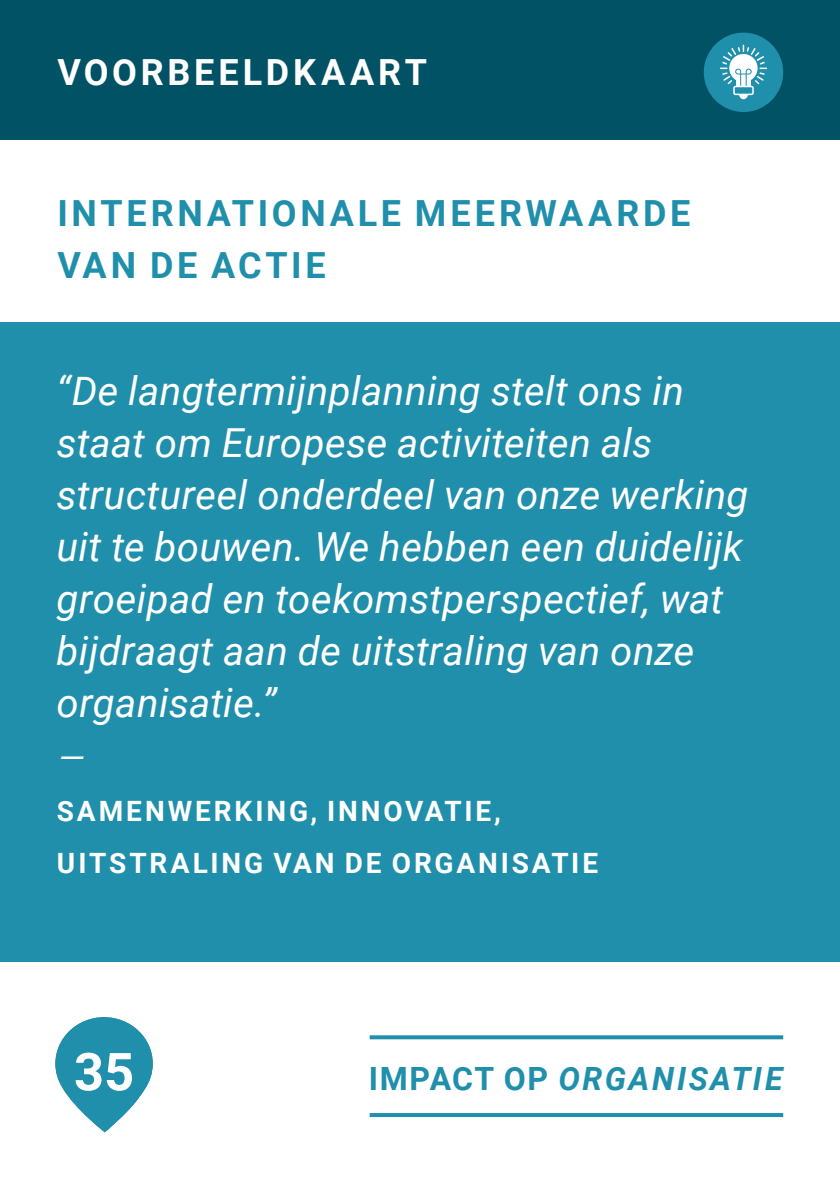
<style>
.page{position:relative;width:840px;height:1191px;background:#fff}
.page>*{position:absolute;margin:0;border:0;box-sizing:border-box;transform-origin:0 0}
.t1{font:700 52.4px "Roboto";color:#fff}
.t2{font:italic 40px/52px "Roboto";letter-spacing:.01em;color:#fff}
.t3{font:italic 40px "PT Sans";color:#fff}
.t4{font:700 36px/52px "Roboto";letter-spacing:.105em;color:#1f8fab}
.t5{font:700 36px "Roboto";letter-spacing:.105em;color:#fff}
.t6{font:italic 700 32px "Roboto";letter-spacing:.075em;color:#1f8fab}
.t7{font:700 28px/52px "Roboto";letter-spacing:.1em;color:#fff}
.s1{font-style:normal}
</style>
<div class="page">
<div style="left:0;top:0;width:839px;height:140px;background:#005264"></div>
<div style="left:703px;top:33px;width:79px;height:79px;background:#1f8fab;border-radius:50%"></div>
<svg style="left:738px;top:95px;width:9px;height:4px"></svg>
<svg style="left:719px;top:44px;width:48px;height:43px"></svg>
<div style="left:732px;top:86px;width:21px;height:9px;border:2px solid #fff;border-radius:2px"></div>
<div style="left:0;top:213px;width:839px;height:749px;background:#1f8fab"></div>
<div style="left:0;top:151px;width:839px;height:171px;background:#fff"></div>
<svg style="left:369px;top:1035px;width:413px;height:4px;background:#3097b1"></svg>
<hr style="left:369px;top:1113px;width:413px;height:4px;background:#1f8fab">
<svg style="left:55px;top:1017px;width:98px;height:115px"></svg>
<p class="t5" style="left:57px;top:47px;width:371px">VOORBEELDKAART</p>
<p class="t4" style="left:57px;top:174px;width:634px">INTERNATIONALE MEERWAARDE<br>VAN DE ACTIE</p>
<p class="t4" style="left:57px;top:186px;width:634px">INTERNATIONALE MEERWAARDE<br>VAN DE ACTIE</p>
<p class="t2" style="left:56px;top:363px;width:693px">“De langtermijnplanning stelt ons in staat om Europese activiteiten als structureel onderdeel van onze werking uit te bouwen. We hebben een duidelijk groeipad en toekomstperspectief, wat bijdraagt aan de uitstraling van onze organisatie.”</p>
<p class="t3" style="left:56px;top:729px;width:33px">—</p>
<p class="t7" style="left:57px;top:784px;width:542px">SAMENWERKING, INNOVATIE,<br>UITSTRALING VAN DE ORGANISATIE</p>
<h1 class="t1" style="left:74px;top:1035px;width:62px">35</h1>
<p class="t6" style="left:368px;top:1056px;width:415px"><span class="s1">IMPACT OP</span> ORGANISATIE</p>
</div>
